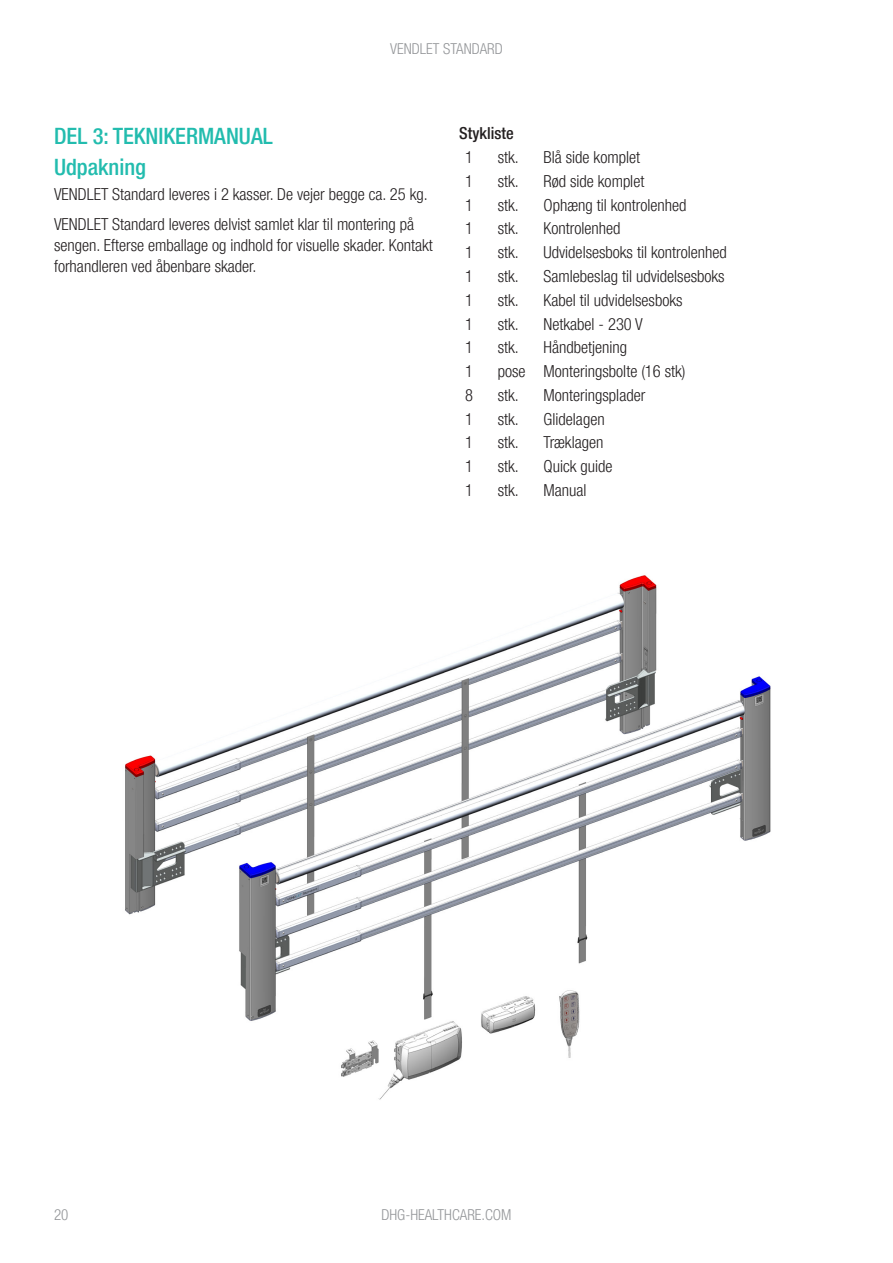
<style>
.page{position:relative;width:893px;height:1263px;background:#fff}
.page>*{position:absolute;margin:0;border:0;box-sizing:border-box;transform-origin:0 0}
.Sub_head{font:500 condensed 22.5px "Helvetica Neue LT Pro";color:#22bcae}
.Brødtekst{font:300 condensed 16.5px "Helvetica Neue LT Pro";color:#231f20}
.Body_copy{font:300 condensed 16.5px/21px "Helvetica Neue LT Pro";color:#231f20}
.Body_copy-2{font:500 condensed 16.5px "Helvetica Neue LT Pro";color:#231f20}
.t1{font:300 condensed 15px "Helvetica Neue LT Pro";color:#939598}
</style>
<div class="page">
<img style="left:125px;top:575px;width:646px;height:525px">
<p class="t1" style="left:390px;top:40px;width:114px">VENDLET STANDARD</p>
<p class="Sub_head" style="left:54px;top:122px;width:220px">DEL 3: TEKNIKERMANUAL</p>
<p class="Sub_head" style="left:54px;top:153px;width:94px">Udpakning</p>
<p class="Body_copy" style="left:54px;top:184px;width:375px">VENDLET Standard leveres i 2 kasser. De vejer begge ca. 25 kg.</p>
<p class="Body_copy" style="left:54px;top:213px;width:380px">VENDLET Standard leveres delvist samlet klar til montering på sengen. Efterse emballage og indhold for visuelle skader. Kontakt forhandleren ved åbenbare skader.</p>
<p class="Body_copy-2" style="left:459px;top:124px;width:56px">Stykliste</p>
<p class="Brødtekst" style="left:465px;top:148px;width:9px">1</p>
<p class="Brødtekst" style="left:498px;top:148px;width:23px">stk.</p>
<p class="Brødtekst" style="left:544px;top:148px;width:98px">Blå side komplet</p>
<p class="Brødtekst" style="left:465px;top:171px;width:9px">1</p>
<p class="Brødtekst" style="left:498px;top:171px;width:23px">stk.</p>
<p class="Brødtekst" style="left:544px;top:171px;width:102px">Rød side komplet</p>
<p class="Brødtekst" style="left:465px;top:195px;width:9px">1</p>
<p class="Brødtekst" style="left:498px;top:195px;width:23px">stk.</p>
<p class="Brødtekst" style="left:544px;top:195px;width:144px">Ophæng til kontrolenhed</p>
<p class="Brødtekst" style="left:465px;top:219px;width:9px">1</p>
<p class="Brødtekst" style="left:498px;top:219px;width:23px">stk.</p>
<p class="Brødtekst" style="left:544px;top:219px;width:78px">Kontrolenhed</p>
<p class="Brødtekst" style="left:465px;top:243px;width:9px">1</p>
<p class="Brødtekst" style="left:498px;top:243px;width:23px">stk.</p>
<p class="Brødtekst" style="left:544px;top:243px;width:185px">Udvidelsesboks til kontrolenhed</p>
<p class="Brødtekst" style="left:465px;top:267px;width:9px">1</p>
<p class="Brødtekst" style="left:498px;top:267px;width:23px">stk.</p>
<p class="Brødtekst" style="left:544px;top:267px;width:183px">Samlebeslag til udvidelsesboks</p>
<p class="Brødtekst" style="left:465px;top:290px;width:9px">1</p>
<p class="Brødtekst" style="left:498px;top:290px;width:23px">stk.</p>
<p class="Brødtekst" style="left:544px;top:290px;width:140px">Kabel til udvidelsesboks</p>
<p class="Brødtekst" style="left:465px;top:314px;width:9px">1</p>
<p class="Brødtekst" style="left:498px;top:314px;width:23px">stk.</p>
<p class="Brødtekst" style="left:544px;top:314px;width:101px">Netkabel - 230 V</p>
<p class="Brødtekst" style="left:465px;top:338px;width:9px">1</p>
<p class="Brødtekst" style="left:498px;top:338px;width:23px">stk.</p>
<p class="Brødtekst" style="left:544px;top:338px;width:85px">Håndbetjening</p>
<p class="Brødtekst" style="left:465px;top:362px;width:9px">1</p>
<p class="Brødtekst" style="left:498px;top:362px;width:29px">pose</p>
<p class="Brødtekst" style="left:544px;top:362px;width:143px">Monteringsbolte (16 stk)</p>
<p class="Brødtekst" style="left:465px;top:385px;width:9px">8</p>
<p class="Brødtekst" style="left:498px;top:385px;width:23px">stk.</p>
<p class="Brødtekst" style="left:544px;top:385px;width:103px">Monteringsplader</p>
<p class="Brødtekst" style="left:465px;top:409px;width:9px">1</p>
<p class="Brødtekst" style="left:498px;top:409px;width:23px">stk.</p>
<p class="Brødtekst" style="left:544px;top:409px;width:63px">Glidelagen</p>
<p class="Brødtekst" style="left:465px;top:433px;width:9px">1</p>
<p class="Brødtekst" style="left:498px;top:433px;width:23px">stk.</p>
<p class="Brødtekst" style="left:544px;top:433px;width:61px">Træklagen</p>
<p class="Brødtekst" style="left:465px;top:457px;width:9px">1</p>
<p class="Brødtekst" style="left:498px;top:457px;width:23px">stk.</p>
<p class="Brødtekst" style="left:544px;top:457px;width:70px">Quick guide</p>
<p class="Brødtekst" style="left:465px;top:481px;width:9px">1</p>
<p class="Brødtekst" style="left:498px;top:481px;width:23px">stk.</p>
<p class="Brødtekst" style="left:544px;top:481px;width:45px">Manual</p>
<p class="t1" style="left:54px;top:1205px;width:16px">20</p>
<p class="t1" style="left:381px;top:1205px;width:132px">DHG-HEALTHCARE.COM</p>
</div>
